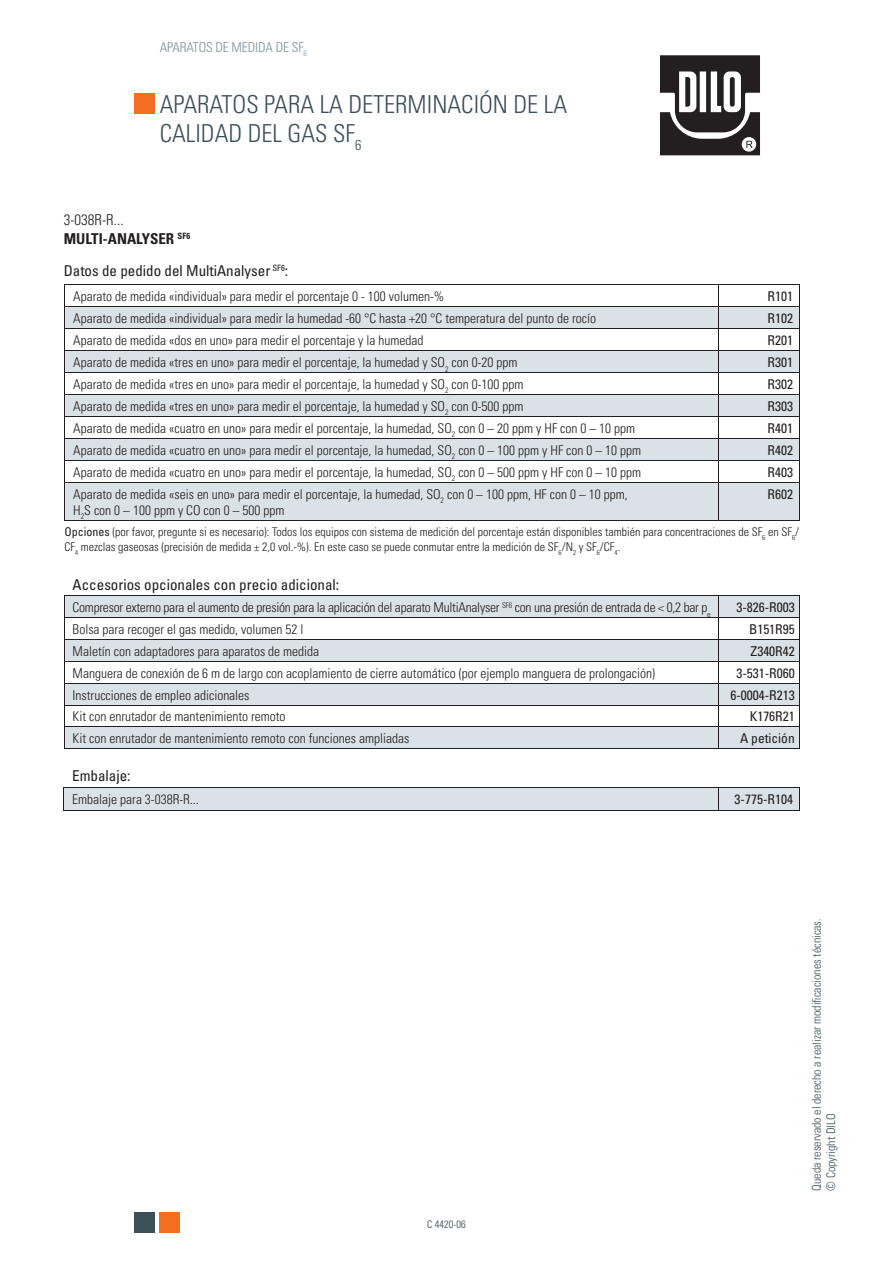
<style>
.page{position:relative;width:893px;height:1263px;background:#fff}
.page>*{position:absolute;margin:0;border:0;box-sizing:border-box;transform-origin:0 0}
.t1{font:24.75px/29.7px "Univers LTCYR 47 Light Cond";color:#3d4f59}
.t2{font:condensed 15px "Univers LTCYR 57";color:#231f20}
.t3{font:15px "Univers LTCYR 67 Bold Cond";color:#231f20}
.t4{font:15px "Univers LTCYR 47 Light Cond";color:#231f20}
.t5{font:13.5px/16.2px "Univers LTCYR 47 Light Cond";color:#231f20}
.t6{font:13.5px "Univers LTCYR 47 Light Cond";letter-spacing:-.02em;color:#231f20}
.t7{font:condensed 13.5px "Univers LTCYR 57";color:#231f20}
.t8{font:13.5px "Univers LTCYR 47 Light Cond";letter-spacing:-.01em;color:#7e919a}
.t9{font:12px/14.4px "Univers LTCYR 47 Light Cond";color:#231f20}
.t10{font:300 condensed 12px/14.4px "Univers LT";color:#3d4f59}
.t11{font:10.5px "Univers LTCYR 47 Light Cond";color:#33444d}
.s1{font-family:"Univers LTCYR 57";font-stretch:condensed}
</style>
<div class="page">
<div style="left:134px;top:1212px;width:21px;height:20px;background:#3d4f59"></div>
<div style="left:159px;top:1212px;width:21px;height:20px;background:#f36e21"></div>
<div style="left:134px;top:93px;width:21px;height:20px;background:#f36e21"></div>
<svg style="left:65px;top:307px;width:734px;height:213px;fill:#dae2e7"></svg>
<svg style="left:718px;top:286px;width:1px;height:196px"></svg>
<svg style="left:799px;top:285px;width:1px;height:197px"></svg>
<hr style="left:718px;top:482px;width:1px;height:38px;background:#231f20">
<hr style="left:799px;top:482px;width:1px;height:38px;background:#231f20">
<hr style="left:719px;top:285px;width:80px;height:1px;background:#231f20">
<hr style="left:64px;top:306px;width:655px;height:1px;background:#231f20">
<hr style="left:719px;top:306px;width:80px;height:1px;background:#231f20">
<hr style="left:64px;top:328px;width:655px;height:1px;background:#231f20">
<hr style="left:719px;top:328px;width:80px;height:1px;background:#231f20">
<hr style="left:64px;top:350px;width:655px;height:1px;background:#231f20">
<hr style="left:719px;top:350px;width:80px;height:1px;background:#231f20">
<hr style="left:64px;top:372px;width:655px;height:1px;background:#231f20">
<hr style="left:719px;top:372px;width:80px;height:1px;background:#231f20">
<hr style="left:64px;top:394px;width:655px;height:1px;background:#231f20">
<hr style="left:719px;top:394px;width:80px;height:1px;background:#231f20">
<hr style="left:64px;top:416px;width:655px;height:1px;background:#231f20">
<hr style="left:719px;top:416px;width:80px;height:1px;background:#231f20">
<hr style="left:64px;top:438px;width:655px;height:1px;background:#231f20">
<hr style="left:719px;top:438px;width:80px;height:1px;background:#231f20">
<hr style="left:64px;top:460px;width:655px;height:1px;background:#231f20">
<hr style="left:719px;top:460px;width:80px;height:1px;background:#231f20">
<hr style="left:64px;top:482px;width:655px;height:1px;background:#231f20">
<hr style="left:719px;top:482px;width:80px;height:1px;background:#231f20">
<hr style="left:64px;top:520px;width:655px;height:1px;background:#231f20">
<hr style="left:719px;top:520px;width:80px;height:1px;background:#231f20">
<hr style="left:64px;top:285px;width:655px;height:1px;background:#231f20">
<svg style="left:64px;top:286px;width:1px;height:196px"></svg>
<hr style="left:64px;top:482px;width:1px;height:38px;background:#231f20">
<svg style="left:65px;top:596px;width:734px;height:152px;fill:#dae2e7"></svg>
<svg style="left:718px;top:596px;width:1px;height:152px"></svg>
<svg style="left:799px;top:596px;width:1px;height:152px"></svg>
<hr style="left:64px;top:595px;width:655px;height:1px;background:#231f20">
<hr style="left:719px;top:595px;width:80px;height:1px;background:#231f20">
<hr style="left:64px;top:617px;width:655px;height:1px;background:#231f20">
<hr style="left:719px;top:617px;width:80px;height:1px;background:#231f20">
<hr style="left:64px;top:639px;width:655px;height:1px;background:#231f20">
<hr style="left:719px;top:639px;width:80px;height:1px;background:#231f20">
<hr style="left:64px;top:661px;width:655px;height:1px;background:#231f20">
<hr style="left:719px;top:661px;width:80px;height:1px;background:#231f20">
<hr style="left:64px;top:683px;width:655px;height:1px;background:#231f20">
<hr style="left:719px;top:683px;width:80px;height:1px;background:#231f20">
<hr style="left:64px;top:705px;width:655px;height:1px;background:#231f20">
<hr style="left:719px;top:705px;width:80px;height:1px;background:#231f20">
<hr style="left:64px;top:726px;width:655px;height:1px;background:#231f20">
<hr style="left:719px;top:726px;width:80px;height:1px;background:#231f20">
<hr style="left:64px;top:748px;width:655px;height:1px;background:#231f20">
<hr style="left:719px;top:748px;width:80px;height:1px;background:#231f20">
<svg style="left:64px;top:596px;width:1px;height:152px"></svg>
<hr style="left:63px;top:787px;width:656px;height:1px;background:#231f20">
<hr style="left:719px;top:787px;width:80px;height:1px;background:#231f20">
<hr style="left:63px;top:810px;width:656px;height:1px;background:#231f20">
<hr style="left:719px;top:810px;width:80px;height:1px;background:#231f20">
<div style="left:63px;top:788px;width:737px;height:22px;background:#dae2e7"></div>
<svg style="left:660px;top:55px;width:100px;height:100px"></svg>
<p class="t8" style="left:160px;top:38px;width:149px">APARATOS DE MEDIDA DE SF<sub>6</sub></p>
<h1 class="t1" style="left:160px;top:88px;width:409px">APARATOS PARA LA DETERMINACIÓN DE LA<br>CALIDAD DEL GAS SF<sub>6</sub></h1>
<p class="t4" style="left:64px;top:209px;width:61px">3-038R-R...</p>
<p class="t3" style="left:64px;top:230px;width:128px">MULTI-ANALYSER <sup>SF6</sup></p>
<p class="t2" style="left:64px;top:261px;width:226px">Datos de pedido del MultiAnalyser <sup>SF6</sup>:</p>
<p class="t5" style="left:73px;top:288px;width:373px">Aparato de medida «individual» para medir el porcentaje 0 - 100 volumen-%</p>
<p class="t7" style="left:768px;top:288px;width:27px">R101</p>
<p class="t5" style="left:73px;top:310px;width:524px">Aparato de medida «individual» para medir la humedad -60 °C hasta +20 °C temperatura del punto de rocío</p>
<p class="t7" style="left:768px;top:310px;width:27px">R102</p>
<p class="t5" style="left:73px;top:332px;width:352px">Aparato de medida «dos en uno» para medir el porcentaje y la humedad</p>
<p class="t7" style="left:768px;top:332px;width:27px">R201</p>
<p class="t5" style="left:73px;top:353px;width:446px">Aparato de medida «tres en uno» para medir el porcentaje, la humedad y SO<sub>2</sub> con 0-20 ppm</p>
<p class="t7" style="left:768px;top:354px;width:27px">R301</p>
<p class="t5" style="left:73px;top:375px;width:452px">Aparato de medida «tres en uno» para medir el porcentaje, la humedad y SO<sub>2</sub> con 0-100 ppm</p>
<p class="t7" style="left:768px;top:376px;width:27px">R302</p>
<p class="t5" style="left:73px;top:397px;width:452px">Aparato de medida «tres en uno» para medir el porcentaje, la humedad y SO<sub>2</sub> con 0-500 ppm</p>
<p class="t7" style="left:768px;top:397px;width:27px">R303</p>
<p class="t5" style="left:73px;top:419px;width:563px">Aparato de medida «cuatro en uno» para medir el porcentaje, la humedad, SO<sub>2</sub> con 0 – 20 ppm y HF con 0 – 10 ppm</p>
<p class="t7" style="left:768px;top:419px;width:27px">R401</p>
<p class="t5" style="left:73px;top:441px;width:569px">Aparato de medida «cuatro en uno» para medir el porcentaje, la humedad, SO<sub>2</sub> con 0 – 100 ppm y HF con 0 – 10 ppm</p>
<p class="t7" style="left:768px;top:441px;width:27px">R402</p>
<p class="t5" style="left:73px;top:463px;width:569px">Aparato de medida «cuatro en uno» para medir el porcentaje, la humedad, SO<sub>2</sub> con 0 – 500 ppm y HF con 0 – 10 ppm</p>
<p class="t7" style="left:768px;top:463px;width:27px">R403</p>
<p class="t5" style="left:73px;top:485px;width:556px">Aparato de medida «seis en uno» para medir el porcentaje, la humedad, SO<sub>2</sub> con 0 – 100 ppm, HF con 0 – 10 ppm,<br>H<sub>2</sub>S con 0 – 100 ppm y CO con 0 – 500 ppm</p>
<p class="t7" style="left:768px;top:485px;width:27px">R602</p>
<p class="t9" style="left:64px;top:524px;width:736px"><span class="s1">Opciones</span> (por favor, pregunte si es necesario): Todos los equipos con sistema de medición del porcentaje están disponibles también para concentraciones de SF<sub>6</sub> en SF<sub>6</sub>/<br>CF<sub>4</sub> mezclas gaseosas (precisión de medida ± 2,0 vol.-%). En este caso se puede conmutar entre la medición de SF<sub>6</sub>/N<sub>2</sub> y SF<sub>6</sub>/CF<sub>4</sub>.</p>
<p class="t2" style="left:73px;top:575px;width:268px">Accesorios opcionales con precio adicional:</p>
<p class="t6" style="left:73px;top:598px;width:640px">Compresor externo para el aumento de presión para la aplicación del aparato MultiAnalyser <sup>SF6</sup> con una presión de entrada de &lt; 0,2 bar p<sub>e</sub></p>
<p class="t7" style="left:736px;top:599px;width:60px">3-826-R003</p>
<p class="t5" style="left:73px;top:620px;width:232px">Bolsa para recoger el gas medido, volumen 52 l</p>
<p class="t7" style="left:749px;top:620px;width:47px">B151R95</p>
<p class="t5" style="left:73px;top:642px;width:248px">Maletín con adaptadores para aparatos de medida</p>
<p class="t7" style="left:751px;top:642px;width:46px">Z340R42</p>
<p class="t5" style="left:73px;top:664px;width:584px">Manguera de conexión de 6 m de largo con acoplamiento de cierre automático (por ejemplo manguera de prolongación)</p>
<p class="t7" style="left:736px;top:664px;width:60px">3-531-R060</p>
<p class="t5" style="left:73px;top:686px;width:178px">Instrucciones de empleo adicionales</p>
<p class="t7" style="left:730px;top:686px;width:66px">6-0004-R213</p>
<p class="t5" style="left:73px;top:708px;width:214px">Kit con enrutador de mantenimiento remoto</p>
<p class="t7" style="left:750px;top:708px;width:46px">K176R21</p>
<p class="t5" style="left:73px;top:730px;width:338px">Kit con enrutador de mantenimiento remoto con funciones ampliadas</p>
<p class="t7" style="left:740px;top:730px;width:56px">A petición</p>
<p class="t2" style="left:72px;top:766px;width:60px">Embalaje:</p>
<p class="t5" style="left:72px;top:791px;width:128px">Embalaje para 3-038R-R...</p>
<p class="t7" style="left:735px;top:791px;width:60px">3-775-R104</p>
<p class="t11" style="left:427px;top:1217px;width:40px">C 4420-06</p>
<p class="t10" style="left:809px;top:1191px;width:274px;rotate:-90deg">Queda reservado el derecho a realizar modificaciones técnicas. © Copyright DILO</p>
</div>
